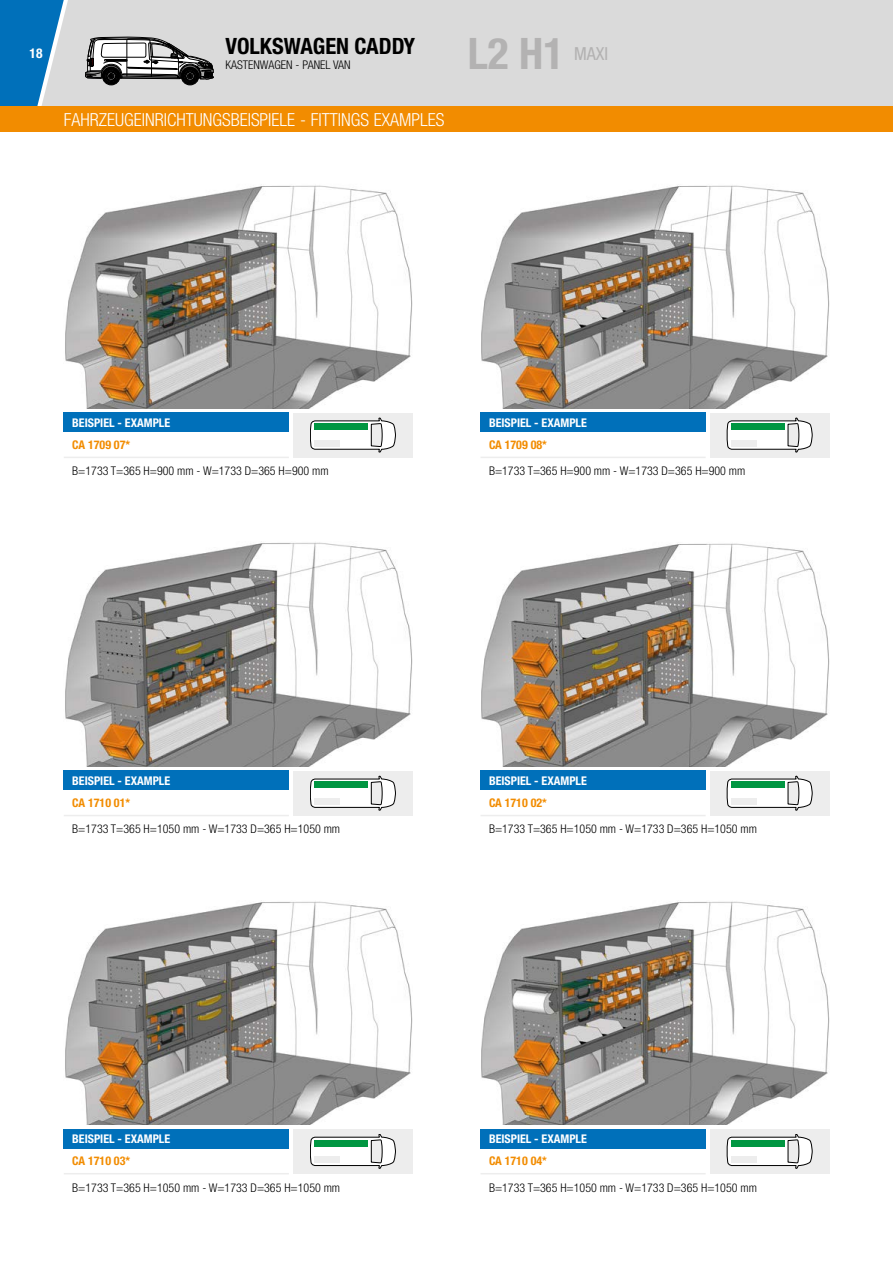
<style>
.page{position:relative;width:893px;height:1263px;background:#fff}
.page>*{position:absolute;margin:0;border:0;box-sizing:border-box;transform-origin:0 0}
.t1{font:700 condensed 43.5px "Helvetica Neue";color:#b3b2b2}
.t2{font:700 condensed 22.5px "Helvetica Neue";color:#000}
.t3{font:300 condensed 18px "Helvetica Neue";color:#fff}
.t4{font:condensed 18px "Helvetica Neue";color:#b3b2b2}
.t5{font:700 condensed 13.5px "Helvetica Neue";color:#fff}
.t6{font:300 condensed 12px "Helvetica Neue";color:#000}
.t7{font:700 condensed 12px "Helvetica Neue";color:#fff}
.t8{font:700 condensed 12px "Helvetica Neue";color:#f28c00}
</style>
<div class="page">
<div style="left:0;top:0;width:41px;height:106px;background:#0070ba"></div>
<div style="left:41px;top:0;width:852px;height:106px;background:#dadada"></div>
<div style="left:0;top:106px;width:893px;height:26px;background:#f28c00"></div>
<img style="left:65px;top:185px;width:347px;height:223px">
<img style="left:65px;top:541px;width:347px;height:225px">
<img style="left:65px;top:900px;width:347px;height:224px">
<img style="left:481px;top:185px;width:348px;height:223px">
<img style="left:481px;top:543px;width:348px;height:223px">
<img style="left:481px;top:901px;width:348px;height:223px">
<svg style="left:85px;top:37px;width:130px;height:48px"></svg>
<div style="left:64px;top:413px;width:225px;height:19px;background:#0070ba"></div>
<div style="left:293px;top:413px;width:119px;height:44px;background:#ededed"></div>
<hr style="left:64px;top:457px;width:225px;height:1px;background:#ededed">
<svg style="left:310px;top:418px;width:86px;height:34px"></svg>
<div style="left:314px;top:423px;width:54px;height:7px;background:#009641"></div>
<div style="left:314px;top:440px;width:26px;height:7px;background:#ededed"></div>
<div style="left:64px;top:771px;width:225px;height:19px;background:#0070ba"></div>
<div style="left:293px;top:771px;width:119px;height:44px;background:#ededed"></div>
<hr style="left:64px;top:815px;width:225px;height:1px;background:#ededed">
<svg style="left:310px;top:776px;width:86px;height:34px"></svg>
<div style="left:314px;top:782px;width:54px;height:6px;background:#009641"></div>
<div style="left:314px;top:798px;width:26px;height:7px;background:#ededed"></div>
<div style="left:64px;top:1129px;width:225px;height:19px;background:#0070ba"></div>
<div style="left:293px;top:1129px;width:119px;height:45px;background:#ededed"></div>
<hr style="left:64px;top:1173px;width:225px;height:1px;background:#ededed">
<svg style="left:310px;top:1134px;width:86px;height:34px"></svg>
<div style="left:314px;top:1140px;width:54px;height:6px;background:#009641"></div>
<div style="left:314px;top:1156px;width:26px;height:7px;background:#ededed"></div>
<div style="left:480px;top:413px;width:226px;height:19px;background:#0070ba"></div>
<div style="left:710px;top:413px;width:119px;height:44px;background:#ededed"></div>
<hr style="left:480px;top:457px;width:226px;height:1px;background:#ededed">
<svg style="left:727px;top:418px;width:85px;height:34px"></svg>
<div style="left:731px;top:423px;width:54px;height:7px;background:#009641"></div>
<div style="left:731px;top:440px;width:26px;height:7px;background:#ededed"></div>
<div style="left:480px;top:771px;width:226px;height:19px;background:#0070ba"></div>
<div style="left:710px;top:771px;width:119px;height:44px;background:#ededed"></div>
<hr style="left:480px;top:815px;width:226px;height:1px;background:#ededed">
<svg style="left:727px;top:776px;width:85px;height:34px"></svg>
<div style="left:731px;top:782px;width:54px;height:6px;background:#009641"></div>
<div style="left:731px;top:798px;width:26px;height:7px;background:#ededed"></div>
<div style="left:480px;top:1129px;width:226px;height:19px;background:#0070ba"></div>
<div style="left:710px;top:1129px;width:119px;height:45px;background:#ededed"></div>
<hr style="left:480px;top:1173px;width:226px;height:1px;background:#ededed">
<svg style="left:727px;top:1134px;width:85px;height:34px"></svg>
<div style="left:731px;top:1140px;width:54px;height:6px;background:#009641"></div>
<div style="left:731px;top:1156px;width:26px;height:7px;background:#ededed"></div>
<h2 class="t2" style="left:225px;top:33px;width:191px">VOLKSWAGEN CADDY</h2>
<h3 class="t4" style="left:574px;top:43px;width:36px">MAXI</h3>
<p class="t6" style="left:225px;top:58px;width:127px">KASTENWAGEN - PANEL VAN</p>
<p class="t5" style="left:30px;top:45px;width:14px">18</p>
<h1 class="t1" style="left:468px;top:27px;width:98px">L2 H1</h1>
<h3 class="t3" style="left:64px;top:110px;width:382px">FAHRZEUGEINRICHTUNGSBEISPIELE - FITTINGS EXAMPLES</h3>
<p class="t7" style="left:72px;top:415px;width:99px">BEISPIEL - EXAMPLE</p>
<p class="t8" style="left:72px;top:437px;width:59px">CA 1709 07*</p>
<p class="t6" style="left:72px;top:464px;width:258px">B=1733 T=365 H=900 mm - W=1733 D=365 H=900 mm</p>
<p class="t7" style="left:489px;top:415px;width:99px">BEISPIEL - EXAMPLE</p>
<p class="t8" style="left:489px;top:437px;width:59px">CA 1709 08*</p>
<p class="t6" style="left:489px;top:464px;width:258px">B=1733 T=365 H=900 mm - W=1733 D=365 H=900 mm</p>
<p class="t7" style="left:72px;top:773px;width:99px">BEISPIEL - EXAMPLE</p>
<p class="t8" style="left:72px;top:795px;width:59px">CA 1710 01*</p>
<p class="t6" style="left:72px;top:822px;width:269px">B=1733 T=365 H=1050 mm - W=1733 D=365 H=1050 mm</p>
<p class="t7" style="left:72px;top:1132px;width:99px">BEISPIEL - EXAMPLE</p>
<p class="t8" style="left:72px;top:1154px;width:59px">CA 1710 03*</p>
<p class="t6" style="left:72px;top:1180px;width:269px">B=1733 T=365 H=1050 mm - W=1733 D=365 H=1050 mm</p>
<p class="t7" style="left:489px;top:773px;width:99px">BEISPIEL - EXAMPLE</p>
<p class="t8" style="left:489px;top:795px;width:59px">CA 1710 02*</p>
<p class="t6" style="left:489px;top:822px;width:269px">B=1733 T=365 H=1050 mm - W=1733 D=365 H=1050 mm</p>
<p class="t7" style="left:489px;top:1132px;width:99px">BEISPIEL - EXAMPLE</p>
<p class="t8" style="left:489px;top:1154px;width:59px">CA 1710 04*</p>
<p class="t6" style="left:489px;top:1180px;width:269px">B=1733 T=365 H=1050 mm - W=1733 D=365 H=1050 mm</p>
</div>
